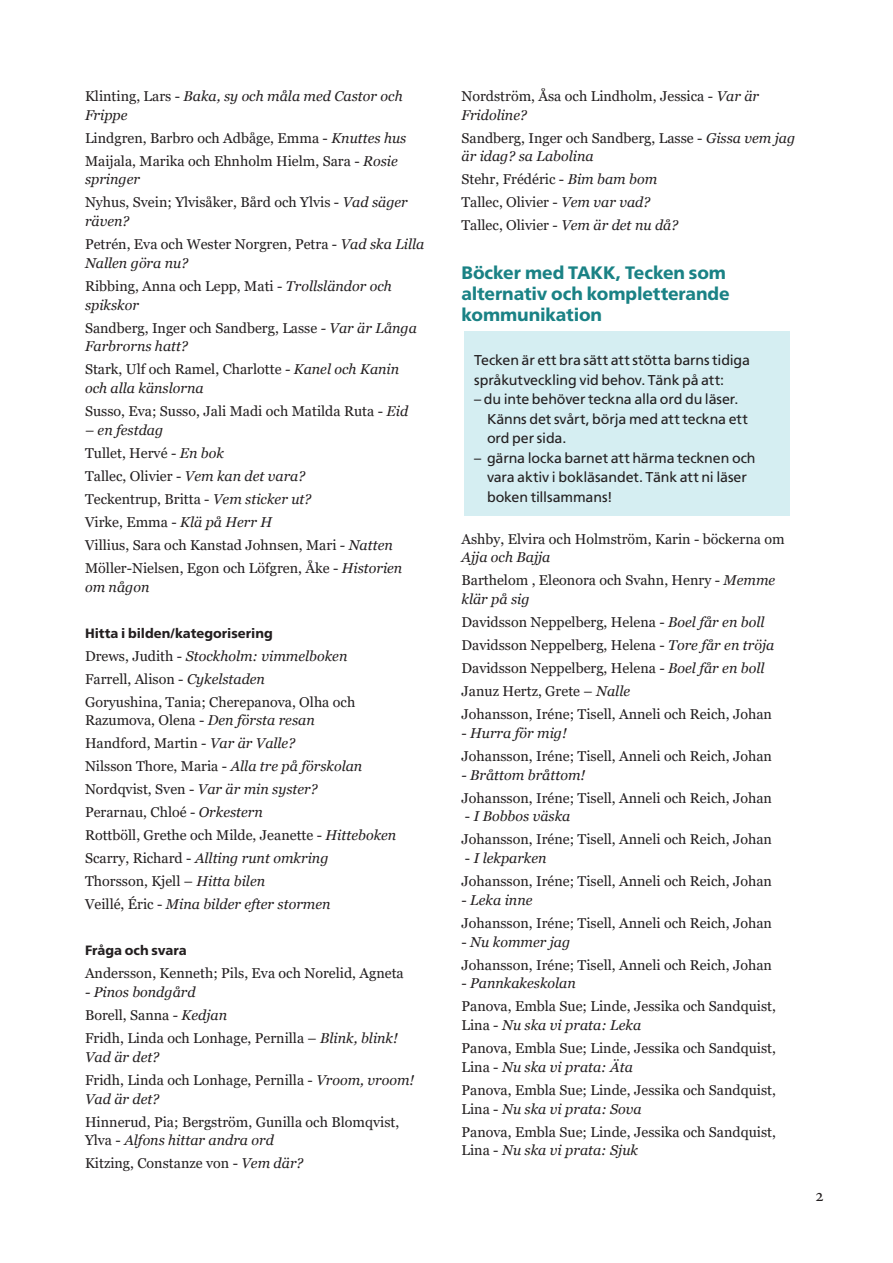
<style>
.page{position:relative;width:893px;height:1263px;background:#fff}
.page>*{position:absolute;margin:0;border:0;box-sizing:border-box;transform-origin:0 0}
.Grön_rubrik{font:800 18px/21px "Frutiger SLLOTF";letter-spacing:-.005em;color:#1a8285}
.t1{font:18px "Minion Pro";color:#231f20}
.Normal_wrd_1{font:14.25px/18.8px "Georgia";color:#231f20}
.No_Spacing_wrd_1{font:14.25px/18.8px "Georgia";color:#231f20}
.Normal_wrd_1-2{font:italic 14.25px/18.8px "Georgia";color:#231f20}
.text2_ruta{font:14.25px/19.5px "Frutiger SLLOTF";letter-spacing:-.01em;color:#231f20}
.Text1_ruta{font:14.25px/19.5px "Frutiger SLLOTF";letter-spacing:-.01em;color:#231f20}
.No_Spacing_wrd_1-2{font:italic 14.25px "Georgia";color:#231f20}
.Mellanrubrik{font:800 13.5px "Frutiger SLLOTF";color:#231f20}
.s1{font-style:normal}
.s2{font-style:italic}
</style>
<div class="page">
<div style="left:464px;top:331px;width:326px;height:185px;background:#d5eef2"></div>
<p class="Normal_wrd_1-2" style="left:85px;top:87px;width:319px"><span class="s1">Klinting, Lars -</span> Baka, sy och måla med Castor och<br>Frippe</p>
<p class="Normal_wrd_1" style="left:85px;top:129px;width:323px">Lindgren, Barbro och Adbåge, Emma - <span class="s2">Knuttes hus</span></p>
<p class="Normal_wrd_1" style="left:85px;top:152px;width:314px">Maijala, Marika och Ehnholm Hielm, Sara - <span class="s2">Rosie springer</span></p>
<p class="Normal_wrd_1" style="left:85px;top:193px;width:324px">Nyhus, Svein; Ylvisåker, Bård och Ylvis - <span class="s2">Vad säger räven?</span></p>
<p class="Normal_wrd_1" style="left:85px;top:235px;width:341px">Petrén, Eva och Wester Norgren, Petra - <span class="s2">Vad ska Lilla<br>Nallen göra nu?</span></p>
<p class="Normal_wrd_1" style="left:85px;top:277px;width:308px">Ribbing, Anna och Lepp, Mati - <span class="s2">Trollsländor och spikskor</span></p>
<p class="Normal_wrd_1" style="left:85px;top:319px;width:333px">Sandberg, Inger och Sandberg, Lasse <span class="s2">- Var är Långa<br>Farbrorns hatt?</span></p>
<p class="Normal_wrd_1-2" style="left:85px;top:360px;width:316px"><span class="s1">Stark, Ulf och Ramel, Charlotte</span> - Kanel och Kanin och alla känslorna</p>
<p class="Normal_wrd_1" style="left:85px;top:402px;width:325px">Susso, Eva; Susso, Jali Madi och Matilda Ruta - <span class="s2">Eid</span></p>
<p class="Normal_wrd_1-2" style="left:85px;top:421px;width:80px">– en festdag</p>
<p class="Normal_wrd_1" style="left:85px;top:444px;width:140px">Tullet, Hervé - <span class="s2">En bok</span></p>
<p class="Normal_wrd_1" style="left:85px;top:467px;width:222px">Tallec, Olivier - <span class="s2">Vem kan det vara?</span></p>
<p class="Normal_wrd_1" style="left:85px;top:490px;width:228px">Teckentrup, Britta - <span class="s2">Vem sticker ut?</span></p>
<p class="Normal_wrd_1" style="left:85px;top:513px;width:189px">Virke, Emma - <span class="s2">Klä på Herr H</span></p>
<p class="Normal_wrd_1" style="left:85px;top:536px;width:309px">Villius, Sara och Kanstad Johnsen, Mari <span class="s2">- Natten</span></p>
<p class="Normal_wrd_1" style="left:85px;top:559px;width:319px">Möller-Nielsen, Egon och Löfgren, Åke - <span class="s2">Historien om någon</span></p>
<p class="Mellanrubrik" style="left:85px;top:625px;width:189px">Hitta i bilden/kategorisering</p>
<p class="Normal_wrd_1-2" style="left:85px;top:646px;width:264px"><span class="s1">Drews, Judith -</span> Stockholm: vimmelboken</p>
<p class="Normal_wrd_1" style="left:85px;top:670px;width:182px">Farrell, Alison - <span class="s2">Cykelstaden</span></p>
<p class="Normal_wrd_1" style="left:85px;top:693px;width:272px">Goryushina, Tania; Cherepanova, Olha och<br>Razumova, Olena - <span class="s2">Den första resan</span></p>
<p class="Normal_wrd_1" style="left:85px;top:734px;width:212px">Handford, Martin - <span class="s2">Var är Valle?</span></p>
<p class="Normal_wrd_1" style="left:85px;top:757px;width:279px">Nilsson Thore, Maria - <span class="s2">Alla tre på förskolan</span></p>
<p class="Normal_wrd_1" style="left:85px;top:780px;width:234px">Nordqvist, Sven - <span class="s2">Var är min syster?</span></p>
<p class="Normal_wrd_1" style="left:85px;top:803px;width:179px">Perarnau, Chloé - <span class="s2">Orkestern</span></p>
<p class="Normal_wrd_1" style="left:85px;top:826px;width:313px">Rottböll, Grethe och Milde, Jeanette - <span class="s2">Hitteboken</span></p>
<p class="Normal_wrd_1-2" style="left:85px;top:849px;width:245px"><span class="s1">Scarry, Richard -</span> Allting runt omkring</p>
<p class="Normal_wrd_1" style="left:85px;top:872px;width:182px">Thorsson, Kjell – <span class="s2">Hitta bilen</span></p>
<p class="Normal_wrd_1-2" style="left:85px;top:895px;width:247px"><span class="s1">Veillé, Éric -</span> Mina bilder efter stormen</p>
<p class="Mellanrubrik" style="left:85px;top:943px;width:103px">Fråga och svara</p>
<p class="No_Spacing_wrd_1" style="left:85px;top:964px;width:320px">Andersson, Kenneth; Pils, Eva och Norelid, Agneta</p>
<p class="No_Spacing_wrd_1-2" style="left:85px;top:983px;width:112px">- Pinos bondgård</p>
<p class="No_Spacing_wrd_1" style="left:85px;top:1006px;width:144px">Borell, Sanna - <span class="s2">Kedjan</span></p>
<p class="No_Spacing_wrd_1" style="left:85px;top:1029px;width:314px">Fridh, Linda och Lonhage, Pernilla – <span class="s2">Blink, blink!<br>Vad är det?</span></p>
<p class="No_Spacing_wrd_1" style="left:85px;top:1071px;width:331px">Fridh, Linda och Lonhage, Pernilla - <span class="s2">Vroom, vroom!<br>Vad är det?</span></p>
<p class="No_Spacing_wrd_1" style="left:85px;top:1113px;width:316px">Hinnerud, Pia; Bergström, Gunilla och Blomqvist,<br>Ylva - <span class="s2">Alfons hittar andra ord</span></p>
<p class="No_Spacing_wrd_1" style="left:85px;top:1154px;width:220px">Kitzing, Constanze von - <span class="s2">Vem där?</span></p>
<p class="No_Spacing_wrd_1" style="left:461px;top:87px;width:299px">Nordström, Åsa och Lindholm, Jessica - <span class="s2">Var är<br>Fridoline?</span></p>
<p class="No_Spacing_wrd_1" style="left:461px;top:129px;width:335px">Sandberg, Inger och Sandberg, Lasse - <span class="s2">Gissa vem jag är idag? sa Labolina</span></p>
<p class="No_Spacing_wrd_1" style="left:461px;top:170px;width:197px">Stehr, Frédéric - <span class="s2">Bim bam bom</span></p>
<p class="No_Spacing_wrd_1" style="left:461px;top:193px;width:190px">Tallec, Olivier - <span class="s2">Vem var vad?</span></p>
<p class="No_Spacing_wrd_1" style="left:461px;top:216px;width:218px">Tallec, Olivier - <span class="s2">Vem är det nu då?</span></p>
<p class="Grön_rubrik" style="left:461px;top:262px;width:270px">Böcker med TAKK, Tecken som alternativ och kompletterande kommunikation</p>
<p class="Text1_ruta" style="left:474px;top:350px;width:277px">Tecken är ett bra sätt att stötta barns tidiga språkutveckling vid behov. Tänk på att:</p>
<p class="text2_ruta" style="left:487px;top:389px;width:262px;text-indent:-13px">– du inte behöver teckna alla ord du läser.<br>Känns det svårt, börja med att teckna ett ord per sida.</p>
<p class="text2_ruta" style="left:487px;top:448px;width:270px;text-indent:-13px">– gärna locka barnet att härma tecknen och vara aktiv i bokläsandet. Tänk att ni läser boken tillsammans!</p>
<p class="Normal_wrd_1" style="left:461px;top:530px;width:325px">Ashby, Elvira och Holmström, Karin - böckerna om<br><span class="s2">Ajja och Bajja</span></p>
<p class="Normal_wrd_1" style="left:461px;top:571px;width:315px">Barthelom , Eleonora och Svahn, Henry - <span class="s2">Memme klär på sig</span></p>
<p class="Normal_wrd_1" style="left:461px;top:613px;width:305px">Davidsson Neppelberg, Helena - <span class="s2">Boel får en boll</span></p>
<p class="Normal_wrd_1" style="left:461px;top:636px;width:314px">Davidsson Neppelberg, Helena - <span class="s2">Tore får en tröja</span></p>
<p class="Normal_wrd_1" style="left:461px;top:659px;width:305px">Davidsson Neppelberg, Helena <span class="s2">- Boel får en boll</span></p>
<p class="Normal_wrd_1" style="left:461px;top:682px;width:170px">Januz Hertz, Grete – <span class="s2">Nalle</span></p>
<p class="Normal_wrd_1" style="left:461px;top:705px;width:312px">Johansson, Iréne; Tisell, Anneli och Reich, Johan</p>
<p class="Normal_wrd_1-2" style="left:461px;top:724px;width:107px"><span class="s1">-</span> Hurra för mig!</p>
<p class="Normal_wrd_1" style="left:461px;top:747px;width:312px">Johansson, Iréne; Tisell, Anneli och Reich, Johan</p>
<p class="Normal_wrd_1-2" style="left:461px;top:765px;width:125px">- Bråttom bråttom!</p>
<p class="Normal_wrd_1" style="left:461px;top:789px;width:312px">Johansson, Iréne; Tisell, Anneli och Reich, Johan</p>
<p class="Normal_wrd_1-2" style="left:465px;top:807px;width:107px"><span class="s1">-</span> I Bobbos väska</p>
<p class="Normal_wrd_1" style="left:461px;top:830px;width:312px">Johansson, Iréne; Tisell, Anneli och Reich, Johan</p>
<p class="Normal_wrd_1-2" style="left:465px;top:849px;width:83px"><span class="s1">-</span> I lekparken</p>
<p class="Normal_wrd_1" style="left:461px;top:872px;width:312px">Johansson, Iréne; Tisell, Anneli och Reich, Johan</p>
<p class="Normal_wrd_1-2" style="left:461px;top:891px;width:72px"><span class="s1">-</span> Leka inne</p>
<p class="Normal_wrd_1" style="left:461px;top:914px;width:312px">Johansson, Iréne; Tisell, Anneli och Reich, Johan</p>
<p class="Normal_wrd_1-2" style="left:461px;top:932px;width:110px"><span class="s1">-</span> Nu kommer jag</p>
<p class="Normal_wrd_1" style="left:461px;top:956px;width:312px">Johansson, Iréne; Tisell, Anneli och Reich, Johan</p>
<p class="Normal_wrd_1-2" style="left:461px;top:974px;width:116px"><span class="s1">-</span> Pannkakeskolan</p>
<p class="Normal_wrd_1" style="left:461px;top:997px;width:316px">Panova, Embla Sue; Linde, Jessika och Sandquist,<br>Lina - <span class="s2">Nu ska vi prata: Leka</span></p>
<p class="Normal_wrd_1" style="left:461px;top:1039px;width:316px">Panova, Embla Sue; Linde, Jessika och Sandquist,<br>Lina - <span class="s2">Nu ska vi prata: Äta</span></p>
<p class="Normal_wrd_1" style="left:461px;top:1081px;width:316px">Panova, Embla Sue; Linde, Jessika och Sandquist,<br>Lina - <span class="s2">Nu ska vi prata: Sova</span></p>
<p class="Normal_wrd_1" style="left:461px;top:1123px;width:316px">Panova, Embla Sue; Linde, Jessika och Sandquist,<br>Lina - <span class="s2">Nu ska vi prata: Sjuk</span></p>
<p class="t1" style="left:815px;top:1183px;width:10px">2</p>
</div>
